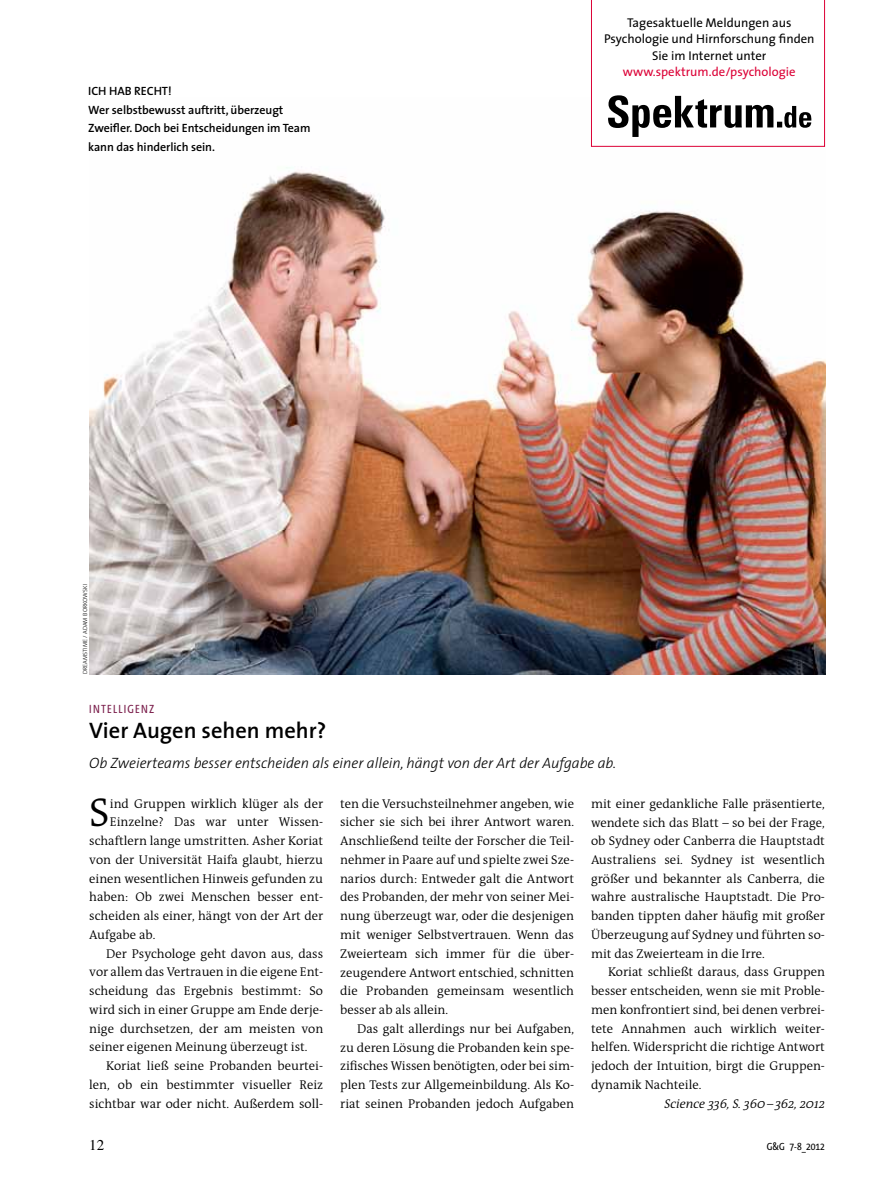
<style>
.page{position:relative;width:893px;height:1191px;background:#fff}
.page>*{position:absolute;margin:0;border:0;box-sizing:border-box;transform-origin:0 0}
.t1{font:300 40.5px "The Antiqua B4";color:#000}
.t2{font:600 22.5px "The Sans";color:#000}
.t3{font:italic 300 15px "The Sans";color:#000}
.t4{font:15px "Times";color:#000}
.t5{font:300 12.75px/18.8px "The Antiqua B4";color:#000;text-align:justify}
.t6{font:12.75px/16.5px "The Sans";color:#000;text-align:center}
.t7{font:12.75px "The Sans";color:#dc0036}
.t8{font:italic 300 12.75px "The Antiqua B4 i";color:#000}
.t9{font:600 12px/18.8px "The Sans";letter-spacing:-.005em;color:#000}
.t10{font:12px "The Sans Condensed";letter-spacing:.1em;color:#7b1f4c}
.t11{font:10.5px "The Sans Condensed";color:#000}
.t12{font:300 6px "The Sans";color:#000}
</style>
<div class="page">
<img style="left:89px;top:167px;width:736px;height:507px">
<svg style="left:591px;top:0;width:234px;height:147px"></svg>
<p class="t9" style="left:88px;top:81px;width:224px">Ich hab Recht!<br>Wer selbstbewusst auftritt, überzeugt<br>Zweifler. Doch bei Entscheidungen im Team kann das hinderlich sein.</p>
<p class="t12" style="left:81px;top:674px;width:92px;rotate:-90deg">dreamstime / Adam Borkowski</p>
<p class="t6" style="left:604px;top:14px;width:212px">Tagesaktuelle Meldungen aus<br>Psychologie und Hirnforschung finden<br>Sie im Internet unter</p>
<p class="t7" style="left:623px;top:64px;width:174px">www.spektrum.de/psychologie</p>
<p class="t10" style="left:89px;top:699px;width:66px">INTELLIGENZ</p>
<h2 class="t2" style="left:89px;top:716px;width:239px">Vier Augen sehen mehr?</h2>
<p class="t3" style="left:89px;top:753px;width:528px">Ob Zweierteams besser entscheiden als einer allein, hängt von der Art der Aufgabe ab.</p>
<h1 class="t1" style="left:89px;top:791px;width:22px">S</h1>
<p class="t5" style="left:110px;top:794px;width:215px">ind Gruppen wirklich klüger als der</p>
<p class="t5" style="left:110px;top:813px;width:215px">Einzelne? Das war unter Wissen-</p>
<p class="t5" style="left:89px;top:832px;width:235px">schaftlern lange umstritten. Asher Koriat</p>
<p class="t5" style="left:89px;top:850px;width:235px">von der Universität Haifa glaubt, hierzu</p>
<p class="t5" style="left:89px;top:869px;width:235px">einen wesentlichen Hinweis gefunden zu</p>
<p class="t5" style="left:89px;top:888px;width:235px">haben: Ob zwei Menschen besser ent-</p>
<p class="t5" style="left:89px;top:907px;width:235px">scheiden als einer, hängt von der Art der</p>
<p class="t5" style="left:89px;top:925px;width:68px">Aufgabe ab.</p>
<p class="t5" style="left:106px;top:944px;width:218px">Der Psychologe geht davon aus, dass</p>
<p class="t5" style="left:89px;top:963px;width:235px">vor allem das Vertrauen in die eigene Ent-</p>
<p class="t5" style="left:89px;top:982px;width:235px">scheidung das Ergebnis bestimmt: So</p>
<p class="t5" style="left:89px;top:1000px;width:235px">wird sich in einer Gruppe am Ende derje-</p>
<p class="t5" style="left:89px;top:1019px;width:235px">nige durchsetzen, der am meisten von</p>
<p class="t5" style="left:89px;top:1038px;width:220px">seiner eigenen Meinung überzeugt ist.</p>
<p class="t5" style="left:106px;top:1057px;width:218px">Koriat ließ seine Probanden beurtei-</p>
<p class="t5" style="left:89px;top:1075px;width:235px">len, ob ein bestimmter visueller Reiz</p>
<p class="t5" style="left:89px;top:1094px;width:235px">sichtbar war oder nicht. Außerdem soll-</p>
<p class="t5" style="left:340px;top:794px;width:235px">ten die Versuchsteilnehmer angeben, wie sicher sie sich bei ihrer Antwort waren.<br>Anschließend teilte der Forscher die Teil&shy;nehmer in Paare auf und spielte zwei Sze&shy;narios durch: Entweder galt die Antwort des Probanden, der mehr von seiner Mei&shy;nung überzeugt war, oder die desjenigen mit weniger Selbstvertrauen. Wenn das Zweierteam sich immer für die über&shy;zeugendere Antwort entschied, schnitten die Probanden gemeinsam wesentlich besser ab als allein.</p>
<p class="t5" style="left:340px;top:1019px;width:235px;text-indent:17px">Das galt allerdings nur bei Aufgaben, zu deren Lösung die Probanden kein spe&shy;zifisches Wissen benötigten, oder bei sim&shy;plen Tests zur Allgemeinbildung. Als Ko&shy;riat seinen Probanden jedoch Aufgaben</p>
<p class="t5" style="left:591px;top:794px;width:235px">mit einer gedankliche Falle präsentierte, wendete sich das Blatt – so bei der Frage, ob Sydney oder Canberra die Hauptstadt Australiens sei. Sydney ist wesentlich größer und bekannter als Canberra, die wahre australische Hauptstadt. Die Pro&shy;banden tippten daher häufig mit großer Überzeugung auf Sydney und führten so&shy;mit das Zweierteam in die Irre.</p>
<p class="t5" style="left:591px;top:963px;width:235px;text-indent:17px">Koriat schließt daraus, dass Gruppen besser entscheiden, wenn sie mit Proble&shy;men konfrontiert sind, bei denen verbrei&shy;tete Annahmen auch wirklich weiter&shy;helfen. Widerspricht die richtige Antwort jedoch der Intuition, birgt die Gruppen&shy;dynamik Nachteile.</p>
<p class="t8" style="left:664px;top:1096px;width:162px">Science 336, S. 360– 362, 2012</p>
<p class="t4" style="left:89px;top:1137px;width:16px">12</p>
<p class="t11" style="left:767px;top:1138px;width:60px">G&amp;G 7-8_2012</p>
</div>
